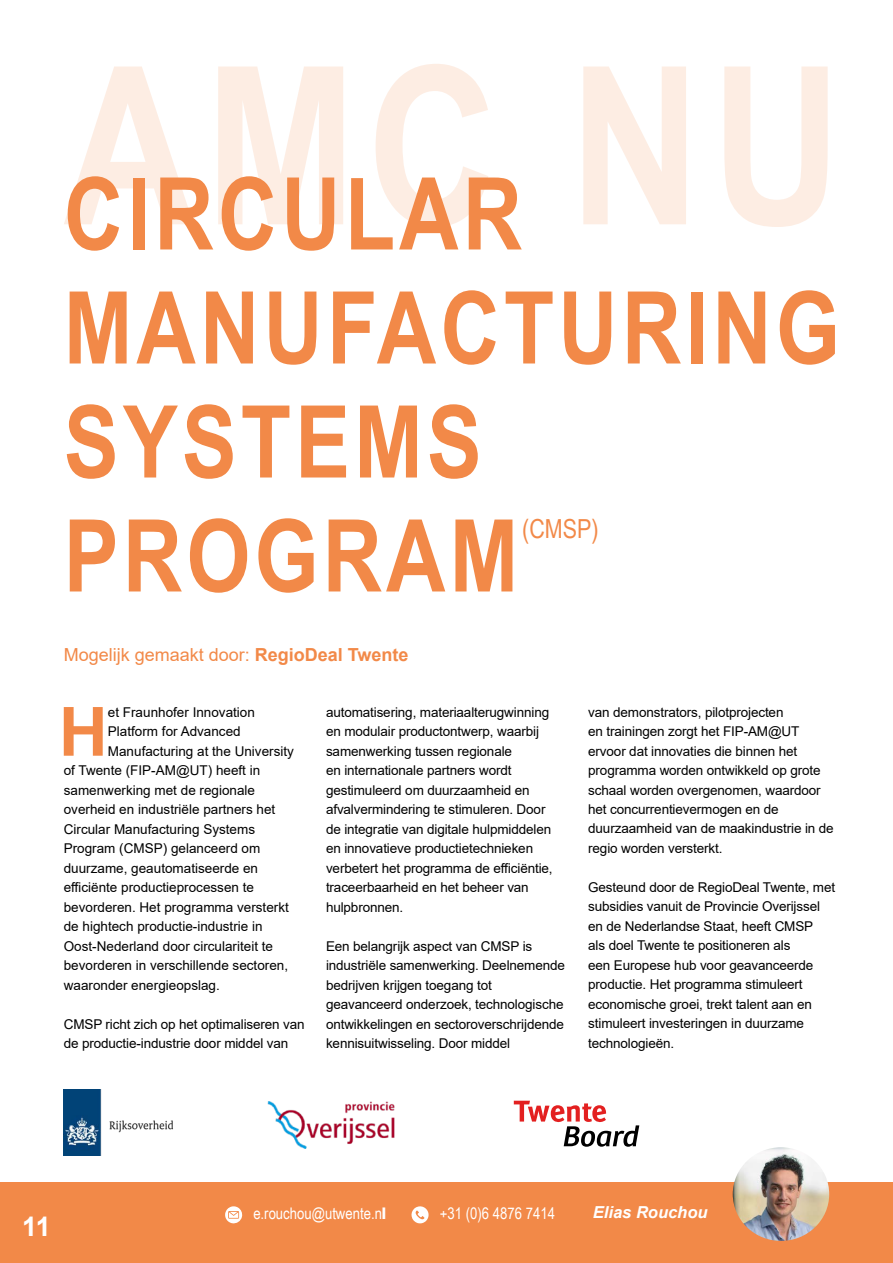
<style>
.page{position:relative;width:893px;height:1263px;background:#fff}
.page>*{position:absolute;margin:0;border:0;box-sizing:border-box;transform-origin:0 0}
.t1{font:700 220.5px "Arial Narrow";color:#f28948}
.t2{font:700 100.5px/114px "Arial Narrow";letter-spacing:.04em;color:#f28948}
.t3{font:700 67.95px "Arial";color:#f28948}
.t4{font:700 27px "Arial";color:#fff}
.t5{font:26.25px "Arial Narrow";color:#f28948}
.t6{font:18px "Arial";color:#f28948}
.t7{font:italic 700 16.5px "Arial";color:#fff}
.t8{font:16.05px "Arial Narrow";color:#fff}
.t9{font:13.5px/19.5px "Arial";letter-spacing:-.01em;color:#000}
.s1{font-weight:700}
</style>
<div class="page">
<div style="left:0;top:1182px;width:893px;height:81px;background:#f28948"></div>
<svg style="left:225px;top:1206px;width:18px;height:18px"></svg>
<svg style="left:411px;top:1206px;width:18px;height:17px"></svg>
<img style="left:733px;top:1147px;width:96px;height:94px">
<img style="left:64px;top:1090px;width:109px;height:65px">
<img style="left:267px;top:1102px;width:128px;height:46px">
<svg style="left:514px;top:1101px;width:125px;height:46px"></svg>
<h1 class="t1" style="left:64px;top:19px;width:780px">AMC NU</h1>
<h2 class="t2" style="left:64px;top:166px;width:778px">CIRCULAR<br>MANUFACTURING<br>SYSTEMS<br>PROGRAM</h2>
<h3 class="t5" style="left:522px;top:518px;width:78px">(CMSP)</h3>
<h3 class="t6" style="left:64px;top:647px;width:346px">Mogelijk gemaakt door: <span class="s1">RegioDeal Twente</span></h3>
<h3 class="t3" style="left:59px;top:692px;width:51px">H</h3>
<p class="t9" style="left:108px;top:703px;width:149px">et Fraunhofer Innovation</p>
<p class="t9" style="left:108px;top:723px;width:134px">Platform for Advanced</p>
<p class="t9" style="left:108px;top:742px;width:188px">Manufacturing at the University</p>
<p class="t9" style="left:64px;top:762px;width:198px">of Twente (FIP-AM@UT) heeft in</p>
<p class="t9" style="left:64px;top:781px;width:193px">samenwerking met de regionale</p>
<p class="t9" style="left:64px;top:801px;width:213px">overheid en industriële partners het</p>
<p class="t9" style="left:64px;top:820px;width:193px">Circular Manufacturing Systems</p>
<p class="t9" style="left:64px;top:840px;width:198px">Program (CMSP) gelanceerd om</p>
<p class="t9" style="left:64px;top:859px;width:196px">duurzame, geautomatiseerde en</p>
<p class="t9" style="left:64px;top:877px;width:192px">efficiënte productieprocessen te</p>
<p class="t9" style="left:64px;top:898px;width:227px">bevorderen. Het programma versterkt</p>
<p class="t9" style="left:64px;top:918px;width:200px">de hightech productie-industrie in</p>
<p class="t9" style="left:64px;top:937px;width:211px">Oost-Nederland door circulariteit te</p>
<p class="t9" style="left:64px;top:957px;width:226px">bevorderen in verschillende sectoren,</p>
<p class="t9" style="left:64px;top:976px;width:158px">waaronder energieopslag.</p>
<p class="t9" style="left:64px;top:1015px;width:242px">CMSP richt zich op het optimaliseren van de productie-industrie door middel van</p>
<p class="t9" style="left:326px;top:703px;width:228px">automatisering, materiaalterugwinning en modulair productontwerp, waarbij samenwerking tussen regionale<br>en internationale partners wordt gestimuleerd om duurzaamheid en afvalvermindering te stimuleren. Door de integratie van digitale hulpmiddelen en innovatieve productietechnieken verbetert het programma de efficiëntie, traceerbaarheid en het beheer van hulpbronnen.</p>
<p class="t9" style="left:326px;top:937px;width:240px">Een belangrijk aspect van CMSP is industriële samenwerking. Deelnemende bedrijven krijgen toegang tot geavanceerd onderzoek, technologische ontwikkelingen en sectoroverschrijdende kennisuitwisseling. Door middel</p>
<p class="t9" style="left:588px;top:703px;width:247px">van demonstrators, pilotprojecten<br>en trainingen zorgt het FIP-AM@UT ervoor dat innovaties die binnen het programma worden ontwikkeld op grote schaal worden overgenomen, waardoor het concurrentievermogen en de duurzaamheid van de maakindustrie in de regio worden versterkt.</p>
<p class="t9" style="left:588px;top:879px;width:248px">Gesteund door de RegioDeal Twente, met subsidies vanuit de Provincie Overijssel en de Nederlandse Staat, heeft CMSP<br>als doel Twente te positioneren als<br>een Europese hub voor geavanceerde productie. Het programma stimuleert economische groei, trekt talent aan en stimuleert investeringen in duurzame technologieën.</p>
<h3 class="t4" style="left:22px;top:1211px;width:30px">11</h3>
<p class="t8" style="left:253px;top:1207px;width:136px">e.rouchou@utwente.nl</p>
<p class="t8" style="left:440px;top:1207px;width:117px">+31 (0)6 4876 7414</p>
<p class="t7" style="left:593px;top:1203px;width:116px">Elias Rouchou</p>
</div>
